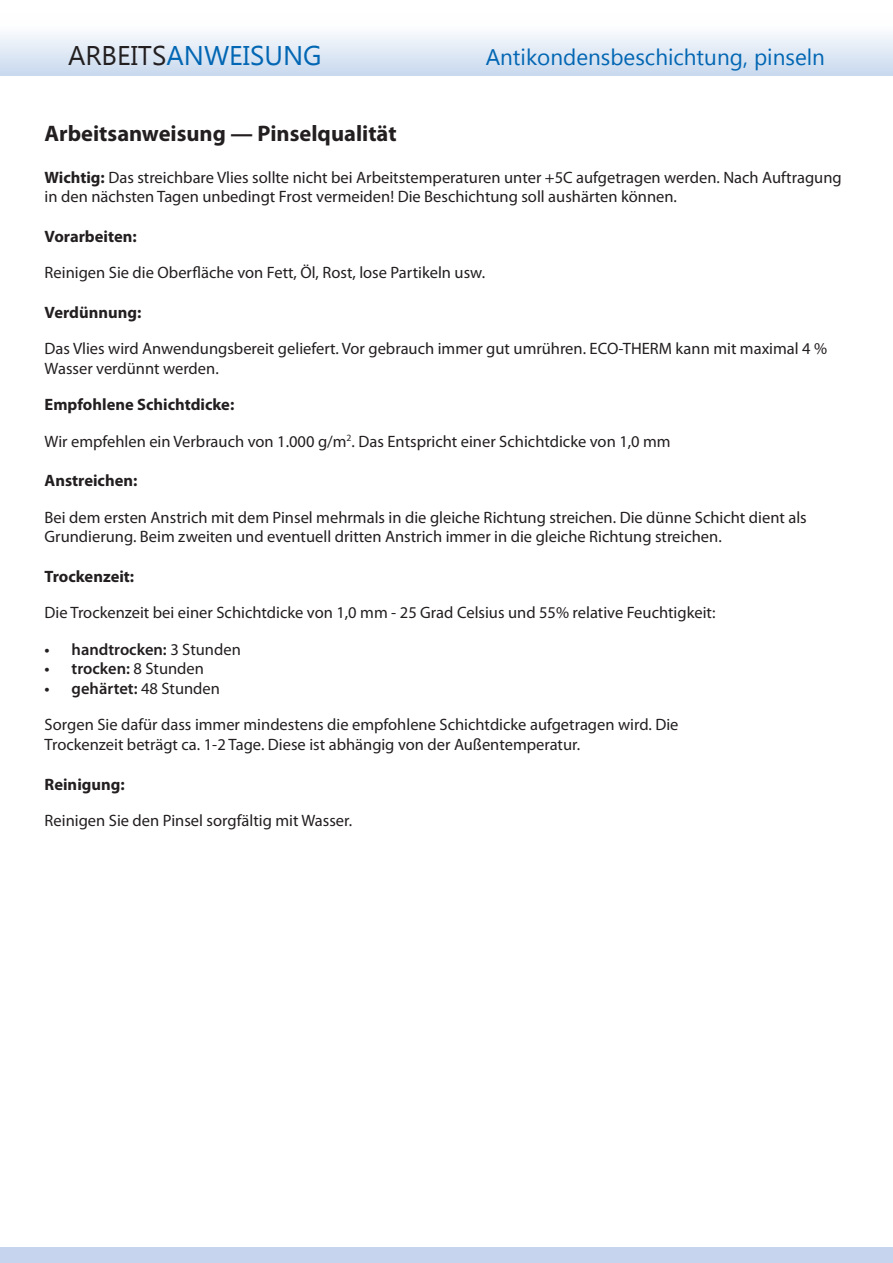
<style>
.page{position:relative;width:893px;height:1263px;background:#fff}
.page>*{position:absolute;margin:0;border:0;box-sizing:border-box;transform-origin:0 0}
.t1{font:27px "Lao UI";color:#0166b3}
.t2{font:22.5px "Lao UI";color:#0166b3}
.t3{font:700 22.5px "Myriad Pro";color:#231f20}
.t4{font:16.5px/19.8px "Myriad Pro";color:#231f20}
.t5{font:700 16.5px "Myriad Pro";color:#231f20}
.t6{font:600 16.5px "Myriad Pro";color:#231f20}
.s1{color:#231f20}
.s2{font-weight:700}
.s3{font-weight:400}
</style>
<div class="page">
<div style="left:0;top:13px;width:893px;height:63px;background:linear-gradient(to bottom,#fff,#c9d9ee)"></div>
<div style="left:0;top:1247px;width:893px;height:16px;background:#c6d5ed"></div>
<h1 class="t1" style="left:68px;top:37px;width:255px"><span class="s1">ARBEITS</span>ANWEISUNG</h1>
<h2 class="t2" style="left:486px;top:42px;width:341px">Antikondensbeschichtung, pinseln</h2>
<h2 class="t3" style="left:45px;top:119px;width:353px">Arbeitsanweisung — Pinselqualität</h2>
<p class="t4" style="left:45px;top:167px;width:798px"><span class="s2">Wichtig:</span> Das streichbare Vlies sollte nicht bei Arbeitstemperaturen unter +5C aufgetragen werden. Nach Auftragung in den nächsten Tagen unbedingt Frost vermeiden! Die Beschichtung soll aushärten können.</p>
<p class="t5" style="left:45px;top:226px;width:94px">Vorarbeiten:</p>
<p class="t4" style="left:45px;top:263px;width:442px">Reinigen Sie die Oberfläche von Fett, Öl, Rost, lose Partikeln usw.</p>
<p class="t5" style="left:45px;top:302px;width:98px">Verdünnung:</p>
<p class="t4" style="left:45px;top:338px;width:784px">Das Vlies wird Anwendungsbereit geliefert. Vor gebrauch immer gut umrühren. ECO-THERM kann mit maximal 4 %<br>Wasser verdünnt werden.</p>
<p class="t5" style="left:45px;top:394px;width:191px">Empfohlene Schichtdicke:</p>
<p class="t4" style="left:45px;top:431px;width:628px">Wir empfehlen ein Verbrauch von 1.000 g/m<sup>2</sup>. Das Entspricht einer Schichtdicke von 1,0 mm</p>
<p class="t5" style="left:45px;top:470px;width:94px">Anstreichen:</p>
<p class="t4" style="left:45px;top:507px;width:764px">Bei dem ersten Anstrich mit dem Pinsel mehrmals in die gleiche Richtung streichen. Die dünne Schicht dient als<br>Grundierung. Beim zweiten und eventuell dritten Anstrich immer in die gleiche Richtung streichen.</p>
<p class="t5" style="left:45px;top:566px;width:91px">Trockenzeit:</p>
<p class="t4" style="left:45px;top:602px;width:672px">Die Trockenzeit bei einer Schichtdicke von 1,0 mm - 25 Grad Celsius und 55% relative Feuchtigkeit:</p>
<p class="t6" style="left:45px;top:638px;width:198px">• handtrocken: <span class="s3">3 Stunden</span></p>
<p class="t6" style="left:45px;top:658px;width:161px">• trocken: <span class="s3">8 Stunden</span></p>
<p class="t6" style="left:45px;top:678px;width:177px">• gehärtet: <span class="s3">48 Stunden</span></p>
<p class="t4" style="left:45px;top:715px;width:635px">Sorgen Sie dafür dass immer mindestens die empfohlene Schichtdicke aufgetragen wird. Die<br>Trockenzeit beträgt ca. 1-2 Tage. Diese ist abhängig von der Außentemperatur.</p>
<p class="t5" style="left:45px;top:773px;width:82px">Reinigung:</p>
<p class="t4" style="left:45px;top:810px;width:309px">Reinigen Sie den Pinsel sorgfältig mit Wasser.</p>
</div>
